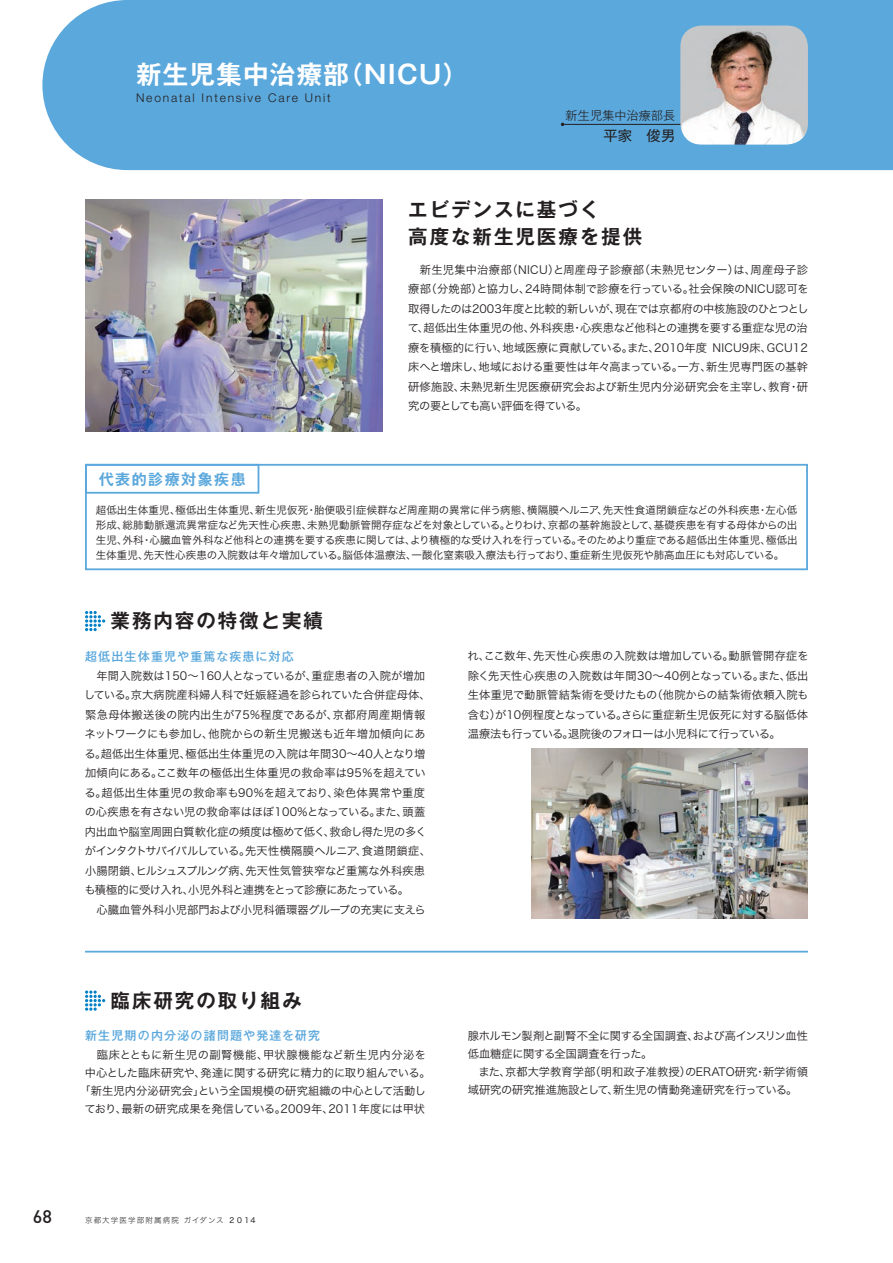
<style>
.page{position:relative;width:893px;height:1263px;background:#fff}
.page>*{position:absolute;margin:0;border:0;box-sizing:border-box;transform-origin:0 0}
.t1{font:700 25.5px "Gothic MB101 Pr 5 De";letter-spacing:.05em;color:#fff}
.t2{font:700 19.5px/27px "Gothic MB101 Pr 5 De";letter-spacing:.1em;color:#231f20}
.t3{font:500 18px "Adi Haus";color:#231f20}
.t4{font:700 15px "Gothic MB101 Pr 5 De";letter-spacing:.1em;color:#5ba8dc}
.t5{font:14.25px "Gothic MB101 Pr 5";color:#231f20}
.t6{font:500 12px "Gothic MB101 Pr 5";letter-spacing:.1em;color:#5ba8dc}
.t7{font:300 12px "Helvetica Neue LT Std";letter-spacing:.15em;color:#231f20}
.t8{font:300 12px "Gothic MB101 Pr 5";letter-spacing:.02em;color:#231f20}
.t9{font:11.25px/19.5px "Hira Kaku Std W3";letter-spacing:-.005em;color:#231f20;text-align:justify}
.t10{font:10.5px/15px "Hira Kaku Std W3";letter-spacing:.01em;color:#231f20;text-align:justify}
.t11{font:7.5px "Hira Kaku Std W2";letter-spacing:.15em;color:#231f20}
.s1{font-family:"Hira Kaku Std W4"}
</style>
<div class="page">
<div style="left:42px;top:0;width:851px;height:170px;background:#5ba8dc"></div>
<div style="left:85px;top:464px;width:174px;height:30px;border:2px solid #5ba8dc"></div>
<hr style="left:85px;top:951px;width:723px;height:1px;background:#5ba8dc">
<hr style="left:563px;top:124px;width:119px;height:1px;background:#231f20">
<div style="left:85px;top:464px;width:723px;height:106px;border:2px solid #5ba8dc"></div>
<img style="left:85px;top:200px;width:298px;height:232px">
<svg style="left:85px;top:611px;width:20px;height:20px"></svg>
<svg style="left:85px;top:990px;width:20px;height:21px"></svg>
<img style="left:680px;top:26px;width:128px;height:119px">
<img style="left:531px;top:748px;width:277px;height:170px">
<h1 class="t1" style="left:136px;top:53px;width:334px">新生児集中治療部（NICU）</h1>
<p class="t7" style="left:136px;top:91px;width:196px">Neonatal Intensive Care Unit</p>
<p class="t8" style="left:566px;top:106px;width:111px">新生児集中治療部長</p>
<p class="t5" style="left:603px;top:124px;width:73px">平家　俊男</p>
<h2 class="t2" style="left:408px;top:195px;width:235px">エビデンスに基づく<br>高度な新生児医療を提供</h2>
<h3 class="t4" style="left:99px;top:466px;width:148px">代表的診療対象疾患</h3>
<p class="t9" style="left:408px;top:259px;width:403px">　新生児集中治療部（NICU）と周産母子診療部（未熟児センター）は、周産母子診療部（分娩部）と協力し、24時間体制で診療を行っている。社会保険のNICU認可を取得したのは2003年度と比較的新しいが、現在では京都府の中核施設のひとつとして、超低出生体重児の他、外科疾患･心疾患など他科との連携を要する重症な児の治療を積極的に行い、地域医療に貢献している。また、2010年度 NICU9床、GCU12床へと増床し、地域における重要性は年々高まっている。一方、新生児専門医の基幹研修施設、未熟児新生児医療研究会および新生児内分泌研究会を主宰し、教育・研究の要としても高い評価を得ている。</p>
<p class="t10" style="left:96px;top:502px;width:704px">超低出生体重児、極低出生体重児、新生児仮死・胎便吸引症候群など周産期の異常に伴う病態、横隔膜ヘルニア、先天性食道閉鎖症などの外科疾患・左心低形成、総肺動脈還流異常症など先天性心疾患、未熟児動脈管開存症などを対象としている。とりわけ、京都の基幹施設として、基礎疾患を有する母体からの出生児、外科･心臓血管外科など他科との連携を要する疾患に関しては、より積極的な受け入れを行っている。そのためより重症である超低出生体重児、極低出生体重児、先天性心疾患の入院数は年々増加している。脳低体温療法、一酸化窒素吸入療法も行っており、重症新生児仮死や肺高血圧にも対応している。</p>
<h2 class="t2" style="left:111px;top:606px;width:214px">業務内容の特徴と実績</h2>
<p class="t6" style="left:85px;top:646px;width:210px">超低出生体重児や重篤な疾患に対応</p>
<p class="t9" style="left:84px;top:665px;width:348px;text-align:left">　年間入院数は150～160人となっているが、重症患者の入院が増加している。京大病院産科婦人科で妊娠経過を診られていた合併症母体、緊急母体搬送後の院内出生が75%程度であるが、京都府周産期情報ネットワークにも参加し、他院からの新生児搬送も近年増加傾向にある。超低出生体重児、極低出生体重児の入院は年間30～40人となり増加傾向にある。ここ数年の極低出生体重児の救命率は95％を超えている。超低出生体重児の救命率も90％を超えており、染色体異常や重度の心疾患を有さない児の救命率はほぼ100％となっている。また、頭蓋内出血や脳室周囲白質軟化症の頻度は極めて低く、救命し得た児の多くがインタクトサバイバルしている。先天性横隔膜ヘルニア、食道閉鎖症、小腸閉鎖、ヒルシュスプルング病、先天性気管狭窄など重篤な外科疾患も積極的に受け入れ、小児外科と連携をとって診療にあたっている。<br>　心臓血管外科小児部門および小児科循環器グループの充実に支えら</p>
<h2 class="t2" style="left:111px;top:985px;width:193px">臨床研究の取り組み</h2>
<p class="t6" style="left:85px;top:1026px;width:237px">新生児期の内分泌の諸問題や発達を研究</p>
<p class="t9" style="left:79px;top:1046px;width:353px;line-height:18px;text-align:center">　臨床とともに新生児の副腎機能、甲状腺機能など新生児内分泌を中心とした臨床研究や、発達に関する研究に精力的に取り組んでいる。「新生児内分泌研究会」という全国規模の研究組織の中心として活動しており、最新の研究成果を発信している。2009年、2011年度には甲状</p>
<h3 class="t3" style="left:33px;top:1205px;width:21px">68</h3>
<p class="t11" style="left:85px;top:1214px;width:172px">京都大学医学部附属病院 ガイダンス <span class="s1">２０１4</span></p>
<p class="t9" style="left:467px;top:646px;width:343px">れ、ここ数年、先天性心疾患の入院数は増加している。動脈管開存症を除く先天性心疾患の入院数は年間30～40例となっている。また、低出生体重児で動脈管結紮術を受けたもの（他院からの結紮術依頼入院も含む）が10例程度となっている。さらに重症新生児仮死に対する脳低体温療法も行っている。退院後のフォローは小児科にて行っている。</p>
<p class="t9" style="left:468px;top:1026px;width:342px;line-height:18px;text-align:left">腺ホルモン製剤と副腎不全に関する全国調査、および高インスリン血性低血糖症に関する全国調査を行った。<br>　また、京都大学教育学部（明和政子准教授）のERATO研究・新学術領域研究の研究推進施設として、新生児の情動発達研究を行っている。</p>
</div>
